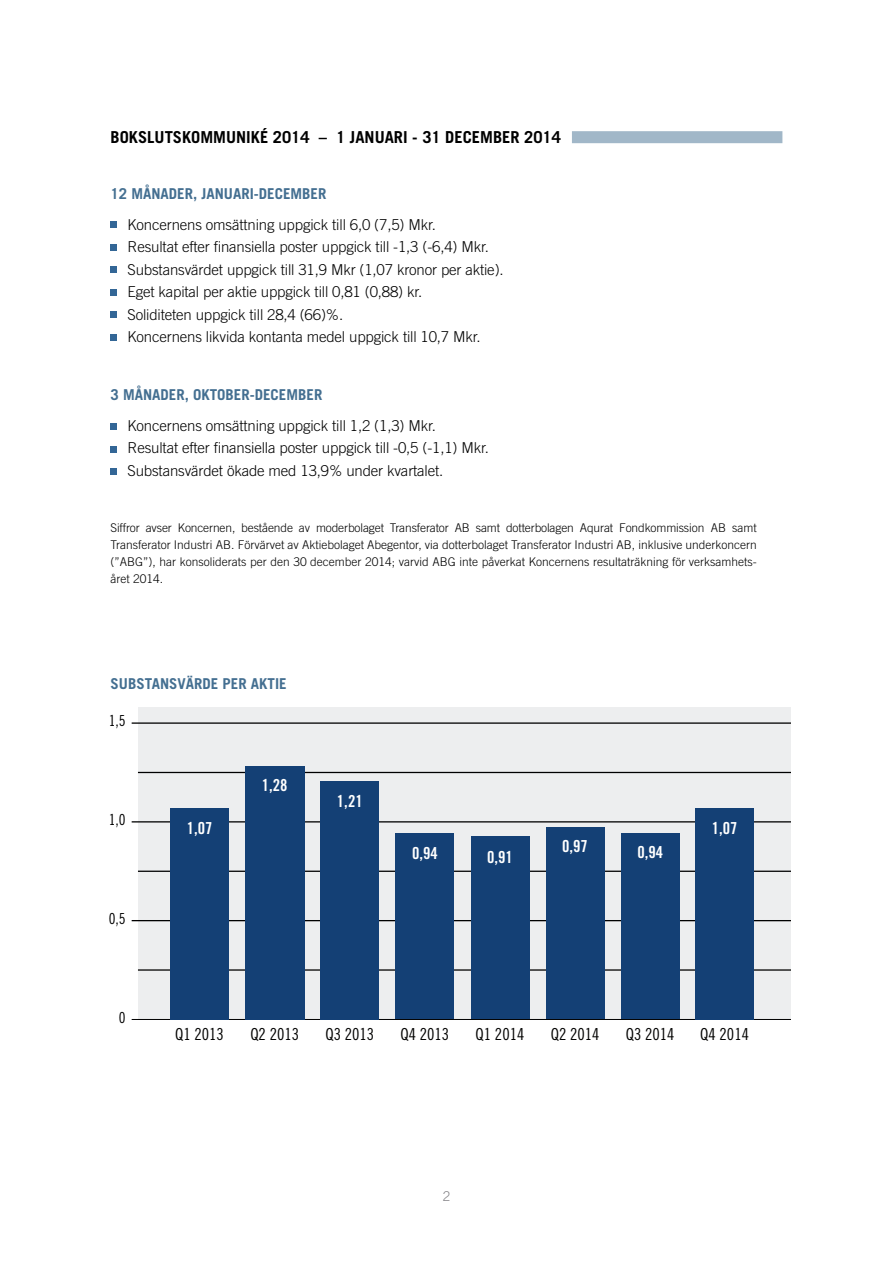
<style>
.page{position:relative;width:893px;height:1263px;background:#fff}
.page>*{position:absolute;margin:0;border:0;box-sizing:border-box;transform-origin:0 0}
.t1{font:16.5px "Trade Gothic Cond Eighteen";color:#020201}
.t2{font:700 16.5px "Trade Gothic";color:#000}
.t3{font:16.5px "Trade Gothic Bold Cond Twenty";color:#fff}
.t4{font:15.3px "Trade Gothic Cond Eighteen";color:#000}
.t5{font:300 15px/22.5px "Trade Gothic";letter-spacing:-.01em;color:#000}
.t6{font:700 15px "Trade Gothic";color:#446f91}
.t7{font:300 13.5px "Trade Gothic";color:#818084}
.t8{font:300 12px/17.2px "Trade Gothic";color:#000;text-align:justify}
</style>
<div class="page">
<div style="left:572px;top:131px;width:210px;height:12px;background:#a1b7c8"></div>
<div style="left:111px;top:423px;width:6px;height:7px;background:#336696"></div>
<div style="left:111px;top:446px;width:6px;height:7px;background:#336696"></div>
<div style="left:111px;top:468px;width:6px;height:7px;background:#336696"></div>
<div style="left:111px;top:221px;width:6px;height:7px;background:#336696"></div>
<svg style="left:111px;top:244px;width:6px;height:6px"></svg>
<div style="left:111px;top:266px;width:6px;height:7px;background:#336696"></div>
<svg style="left:111px;top:289px;width:6px;height:6px"></svg>
<div style="left:111px;top:311px;width:6px;height:7px;background:#336696"></div>
<svg style="left:111px;top:334px;width:6px;height:6px"></svg>
<div style="left:138px;top:707px;width:653px;height:313px;background:#edeeef"></div>
<hr style="left:138px;top:772px;width:653px;height:1px;background:#000">
<hr style="left:132px;top:1019px;width:659px;height:1px;background:#000">
<hr style="left:132px;top:722px;width:659px;height:2px;background:#000">
<hr style="left:132px;top:821px;width:659px;height:1px;background:#000">
<hr style="left:138px;top:969px;width:653px;height:2px;background:#000">
<hr style="left:132px;top:920px;width:659px;height:1px;background:#000">
<hr style="left:138px;top:871px;width:653px;height:1px;background:#000">
<div style="left:170px;top:808px;width:59px;height:211px;background:#144075"></div>
<div style="left:695px;top:808px;width:59px;height:211px;background:#144075"></div>
<div style="left:621px;top:833px;width:58px;height:185px;background:#144075"></div>
<div style="left:546px;top:827px;width:58px;height:191px;background:#144075"></div>
<div style="left:471px;top:836px;width:58px;height:182px;background:#144075"></div>
<div style="left:396px;top:833px;width:58px;height:185px;background:#144075"></div>
<div style="left:245px;top:766px;width:59px;height:253px;background:#144075"></div>
<div style="left:320px;top:781px;width:59px;height:238px;background:#144075"></div>
<p class="t2" style="left:111px;top:127px;width:452px">BOKSLUTSKOMMUNIKÉ 2014 – 1 JANUARI - 31 DECEMBER 2014</p>
<p class="t6" style="left:111px;top:184px;width:217px">12 MÅNADER, JANUARI-DECEMBER</p>
<p class="t5" style="left:128px;top:213px;width:378px">Koncernens omsättning uppgick till 6,0 (7,5) Mkr.<br>Resultat efter finansiella poster uppgick till -1,3 (-6,4) Mkr.<br>Substansvärdet uppgick till 31,9 Mkr (1,07 kronor per aktie).<br>Eget kapital per aktie uppgick till 0,81 (0,88) kr.<br>Soliditeten uppgick till 28,4 (66)%.<br>Koncernens likvida kontanta medel uppgick till 10,7 Mkr.</p>
<p class="t6" style="left:111px;top:385px;width:213px">3 MÅNADER, OKTOBER-DECEMBER</p>
<p class="t5" style="left:128px;top:414px;width:363px">Koncernens omsättning uppgick till 1,2 (1,3) Mkr.<br>Resultat efter finansiella poster uppgick till -0,5 (-1,1) Mkr.<br>Substansvärdet ökade med 13,9% under kvartalet.</p>
<p class="t8" style="left:111px;top:518px;width:648px">Siffror avser Koncernen, bestående av moderbolaget Transferator AB samt dotterbolagen Aqurat Fondkommission AB samt Transferator Industri AB. Förvärvet av Aktiebolaget Abegentor, via dotterbolaget Transferator Industri AB, inklusive underkoncern (”ABG”), har konsoliderats per den 30 december 2014; varvid ABG inte påverkat Koncernens resultaträkning för verksamhets&shy;året 2014.</p>
<p class="t6" style="left:111px;top:674px;width:178px">SUBSTANSVÄRDE PER AKTIE</p>
<p class="t4" style="left:109px;top:712px;width:18px">1,5</p>
<p class="t4" style="left:109px;top:811px;width:18px">1,0</p>
<p class="t4" style="left:109px;top:910px;width:18px">0,5</p>
<p class="t3" style="left:187px;top:818px;width:27px">1,07</p>
<p class="t3" style="left:262px;top:775px;width:27px">1,28</p>
<p class="t3" style="left:337px;top:791px;width:27px">1,21</p>
<p class="t3" style="left:412px;top:843px;width:27px">0,94</p>
<p class="t3" style="left:487px;top:847px;width:27px">0,91</p>
<p class="t3" style="left:562px;top:836px;width:27px">0,97</p>
<p class="t3" style="left:637px;top:842px;width:27px">0,94</p>
<p class="t3" style="left:712px;top:818px;width:27px">1,07</p>
<p class="t4" style="left:119px;top:1009px;width:8px">0</p>
<p class="t1" style="left:175px;top:1024px;width:50px">Q1 2013</p>
<p class="t1" style="left:250px;top:1024px;width:50px">Q2 2013</p>
<p class="t1" style="left:325px;top:1024px;width:50px">Q3 2013</p>
<p class="t1" style="left:401px;top:1024px;width:50px">Q4 2013</p>
<p class="t1" style="left:476px;top:1024px;width:50px">Q1 2014</p>
<p class="t1" style="left:551px;top:1024px;width:50px">Q2 2014</p>
<p class="t1" style="left:626px;top:1024px;width:50px">Q3 2014</p>
<p class="t1" style="left:700px;top:1024px;width:50px">Q4 2014</p>
<p class="t7" style="left:443px;top:1188px;width:9px">2</p>
</div>
